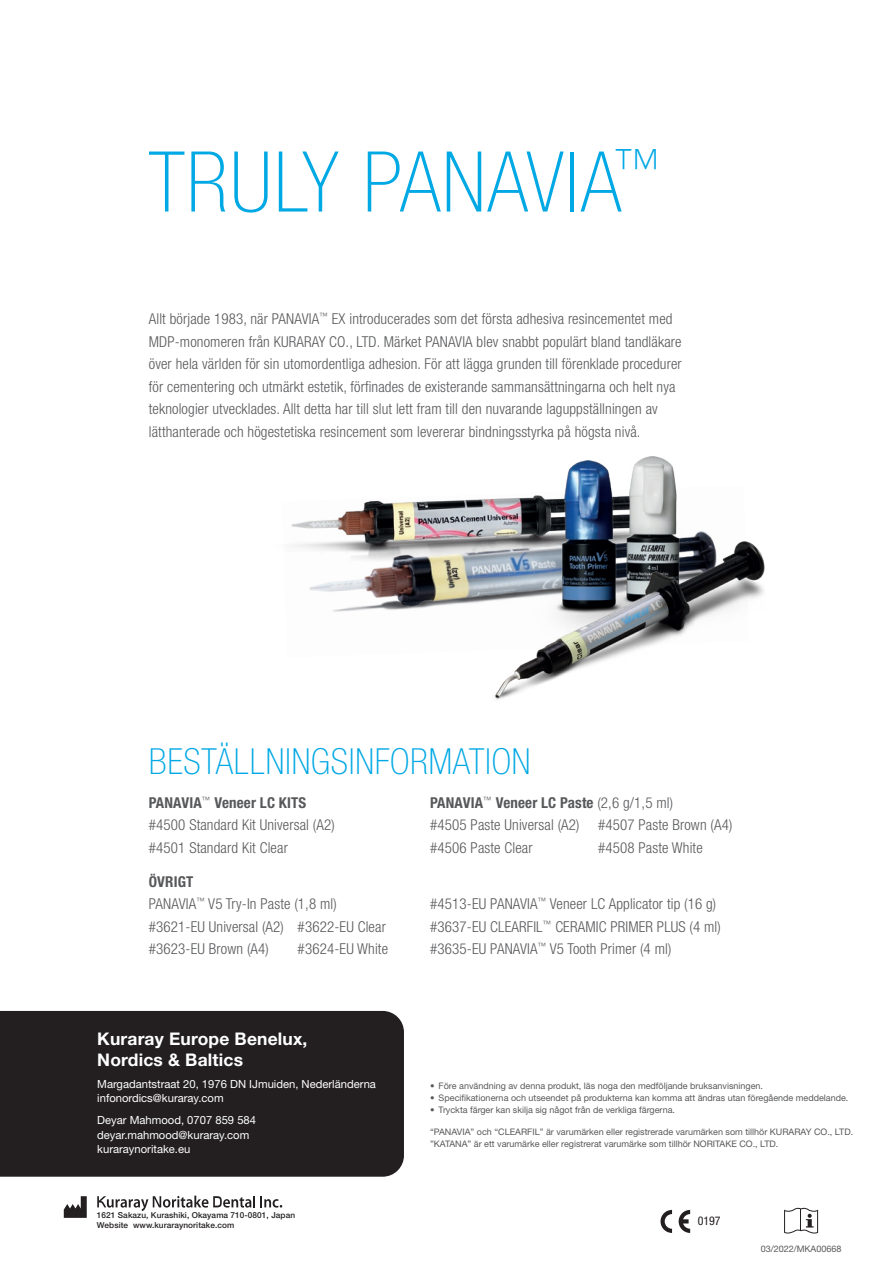
<style>
.page{position:relative;width:893px;height:1263px;background:#fff}
.page>*{position:absolute;margin:0;border:0;box-sizing:border-box;transform-origin:0 0}
.t1{font:100 condensed 84px "Helvetica Neue LT Std";letter-spacing:.02em;color:#00a8e4}
.t2{font:100 condensed 36px "Helvetica Neue LT Std";letter-spacing:.02em;color:#00a8e4}
.t3{font:700 17.4px/21px "Helvetica Neue LT Std";letter-spacing:.01em;color:#fff}
.t4{font:300 condensed 15px/22.5px "Helvetica Neue LT Std";letter-spacing:.01em;color:#57585a}
.t5{font:condensed 12px "Helvetica Neue LT Std";color:#231f20}
.t6{font:11.25px/14.7px "Helvetica Neue LT Std";color:#fff}
.t7{font:9px/12px "Helvetica Neue LT Std";color:#57585a}
.t8{font:500 8.25px/10.5px "Helvetica Neue LT Std";letter-spacing:.01em;color:#231f20}
.s1{font-weight:700}
</style>
<div class="page">
<svg style="left:784px;top:1208px;width:34px;height:25px"></svg>
<svg style="left:97px;top:1195px;width:185px;height:16px"></svg>
<svg style="left:64px;top:1196px;width:23px;height:22px"></svg>
<div style="left:0;top:1011px;width:404px;height:166px;background:#231f20"></div>
<svg style="left:679px;top:1210px;width:11px;height:23px"></svg>
<svg style="left:660px;top:1210px;width:12px;height:23px"></svg>
<img style="left:291px;top:497px;width:242px;height:115px">
<img style="left:533px;top:460px;width:67px;height:82px">
<img style="left:600px;top:456px;width:148px;height:86px">
<img style="left:492px;top:542px;width:273px;height:158px">
<h1 class="t1" style="left:149px;top:135px;width:514px">TRULY PANAVIA<sup>™</sup></h1>
<p class="t4" style="left:149px;top:307px;width:534px">Allt började 1983, när PANAVIA<sup>™</sup> EX introducerades som det första adhesiva resincementet med MDP-monomeren från KURARAY CO., LTD. Märket PANAVIA blev snabbt populärt bland tandläkare över hela världen för sin utomordentliga adhesion. För att lägga grunden till förenklade procedurer för cementering och utmärkt estetik, förfinades de existerande sammansättningarna och helt nya teknologier utvecklades. Allt detta har till slut lett fram till den nuvarande laguppställningen av lätthanterade och högestetiska resincement som levererar bindningsstyrka på högsta nivå.</p>
<h2 class="t2" style="left:149px;top:741px;width:383px">BESTÄLLNINGSINFORMATION</h2>
<p class="t4" style="left:149px;top:791px;width:187px"><span class="s1">PANAVIA</span><sup>™</sup> <span class="s1">Veneer LC KITS </span>#4500 Standard Kit Universal (A2) #4501 Standard Kit Clear</p>
<p class="t4" style="left:430px;top:791px;width:244px"><span class="s1">PANAVIA</span><sup>™</sup> <span class="s1">Veneer LC Paste</span> (2,6 g/1,5 ml) #4505 Paste Universal (A2)<br>#4506 Paste Clear</p>
<p class="t4" style="left:598px;top:814px;width:136px">#4507 Paste Brown (A4) #4508 Paste White</p>
<p class="t4" style="left:149px;top:870px;width:239px"><span class="s1">ÖVRIGT<br></span>PANAVIA<sup>™</sup> V5 Try-In Paste (1,8 ml) #3621-EU Universal (A2) #3622-EU Clear #3623-EU Brown (A4)</p>
<p class="t4" style="left:298px;top:937px;width:92px">#3624-EU White</p>
<p class="t3" style="left:97px;top:1028px;width:212px">Kuraray Europe Benelux,<br>Nordics &amp; Baltics</p>
<p class="t6" style="left:97px;top:1076px;width:280px">Margadantstraat 20, 1976 DN IJmuiden, Nederländerna infonordics@kuraray.com</p>
<p class="t6" style="left:97px;top:1113px;width:160px">Deyar Mahmood, 0707 859 584 deyar.mahmood@kuraray.com kuraraynoritake.eu</p>
<p class="t8" style="left:97px;top:1209px;width:200px">1621 Sakazu, Kurashiki, Okayama 710-0801, Japan<br>Website www.kuraraynoritake.com</p>
<p class="t4" style="left:430px;top:892px;width:292px">#4513-EU PANAVIA<sup>™</sup> Veneer LC Applicator tip (16 g) #3637-EU CLEARFIL<sup>™</sup> CERAMIC PRIMER PLUS (4 ml) #3635-EU PANAVIA<sup>™</sup> V5 Tooth Primer (4 ml)</p>
<p class="t7" style="left:430px;top:1080px;width:334px">• Före användning av denna produkt, läs noga den medföljande bruksanvisningen.</p>
<p class="t7" style="left:430px;top:1092px;width:420px">• Specifikationerna och utseendet på produkterna kan komma att ändras utan föregående meddelande.</p>
<p class="t7" style="left:430px;top:1104px;width:246px">• Tryckta färger kan skilja sig något från de verkliga färgerna.</p>
<p class="t7" style="left:430px;top:1126px;width:424px">“PANAVIA” och “CLEARFIL” är varumärken eller registrerade varumärken som tillhör KURARAY CO., LTD. ”KATANA” är ett varumärke eller registrerat varumärke som tillhör NORITAKE CO., LTD.</p>
<p class="t5" style="left:698px;top:1214px;width:25px">0197</p>
<p class="t7" style="left:761px;top:1242px;width:82px">03/2022/MKA00668</p>
</div>
